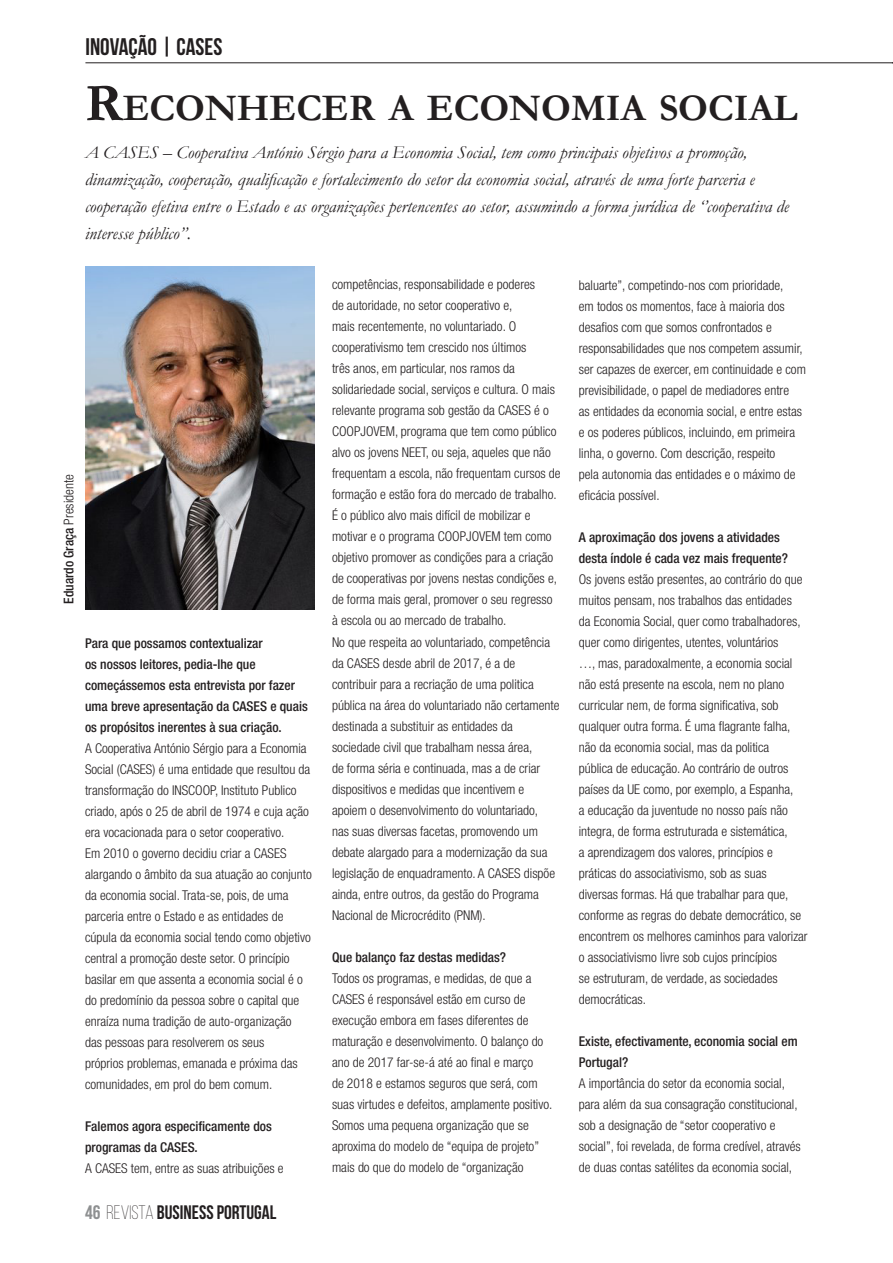
<style>
.page{position:relative;width:893px;height:1263px;background:#fff}
.page>*{position:absolute;margin:0;border:0;box-sizing:border-box;transform-origin:0 0}
.t1{font:700 37.8px "Garamond";color:#231f20}
.t2{font:24px "Bebas Neue";color:#231f20}
.t3{font:19.5px "Bebas Neue";color:#231f20}
.t4{font:italic 18px/27px "Garamond";color:#231f20}
.t5{font:300 condensed 13.5px/21px "Helvetica Neue LT Std";color:#231f20}
.t6{font:500 condensed 13.5px/21px "Helvetica Neue LT Std";color:#231f20}
.s1{font-size:54px}
.s2{font-weight:300}
.s3{color:#8e9091}
</style>
<div class="page">
<hr style="left:85px;top:62px;width:808px;height:1px;background:#231f20">
<img style="left:85px;top:266px;width:229px;height:343px">
<p class="t2" style="left:85px;top:34px;width:138px">INOVAÇÃO | CASES</p>
<p class="t1" style="left:85px;top:83px;width:714px"><span class="s1">R</span>ECONHECER A ECONOMIA SOCIAL</p>
<p class="t4" style="left:85px;top:139px;width:705px">A CASES – Cooperativa António Sérgio para a Economia Social, tem como principais objetivos a promoção, dinamização, cooperação, qualificação e fortalecimento do setor da economia social, através de uma forte parceria e cooperação efetiva entre o Estado e as organizações pertencentes ao setor, assumindo a forma jurídica de ‘’cooperativa de interesse público’’.</p>
<p class="t6" style="left:58px;top:604px;width:131px;rotate:-90deg">Eduardo Graça <span class="s2">Presidente</span></p>
<p class="t6" style="left:85px;top:632px;width:224px">Para que possamos contextualizar<br>os nossos leitores, pedia-lhe que começássemos esta entrevista por fazer uma breve apresentação da CASES e quais os propósitos inerentes à sua criação.</p>
<p class="t5" style="left:85px;top:737px;width:228px">A Cooperativa António Sérgio para a Economia Social (CASES) é uma entidade que resultou da transformação do INSCOOP, Instituto Publico criado, após o 25 de abril de 1974 e cuja ação era vocacionada para o setor cooperativo.<br>Em 2010 o governo decidiu criar a CASES alargando o âmbito da sua atuação ao conjunto da economia social. Trata-se, pois, de uma parceria entre o Estado e as entidades de cúpula da economia social tendo como objetivo central a promoção deste setor. O princípio basilar em que assenta a economia social é o do predomínio da pessoa sobre o capital que enraíza numa tradição de auto-organização das pessoas para resolverem os seus<br>próprios problemas, emanada e próxima das comunidades, em prol do bem comum.</p>
<p class="t6" style="left:85px;top:1115px;width:188px">Falemos agora especificamente dos programas da CASES.</p>
<p class="t5" style="left:85px;top:1157px;width:200px">A CASES tem, entre as suas atribuições e</p>
<h3 class="t3" style="left:85px;top:1201px;width:193px"><span class="s3">46</span> <span class="s2">REVISTA</span> BUSINESS PORTUGAL</h3>
<p class="t5" style="left:332px;top:274px;width:230px">competências, responsabilidade e poderes<br>de autoridade, no setor cooperativo e,<br>mais recentemente, no voluntariado. O cooperativismo tem crescido nos últimos<br>três anos, em particular, nos ramos da solidariedade social, serviços e cultura. O mais relevante programa sob gestão da CASES é o COOPJOVEM, programa que tem como público alvo os jovens NEET, ou seja, aqueles que não frequentam a escola, não frequentam cursos de formação e estão fora do mercado de trabalho.<br>É o público alvo mais difícil de mobilizar e motivar e o programa COOPJOVEM tem como objetivo promover as condições para a criação de cooperativas por jovens nestas condições e, de forma mais geral, promover o seu regresso à escola ou ao mercado de trabalho.</p>
<p class="t5" style="left:332px;top:631px;width:229px">No que respeita ao voluntariado, competência da CASES desde abril de 2017, é a de contribuir para a recriação de uma politica pública na área do voluntariado não certamente destinada a substituir as entidades da sociedade civil que trabalham nessa área,<br>de forma séria e continuada, mas a de criar dispositivos e medidas que incentivem e apoiem o desenvolvimento do voluntariado,<br>nas suas diversas facetas, promovendo um debate alargado para a modernização da sua legislação de enquadramento. A CASES dispõe ainda, entre outros, da gestão do Programa Nacional de Microcrédito (PNM).</p>
<p class="t6" style="left:332px;top:946px;width:176px">Que balanço faz destas medidas?</p>
<p class="t5" style="left:332px;top:967px;width:222px">Todos os programas, e medidas, de que a CASES é responsável estão em curso de execução embora em fases diferentes de maturação e desenvolvimento. O balanço do ano de 2017 far-se-á até ao final e março<br>de 2018 e estamos seguros que será, com suas virtudes e defeitos, amplamente positivo.<br>Somos uma pequena organização que se aproxima do modelo de “equipa de projeto” mais do que do modelo de “organização</p>
<p class="t5" style="left:579px;top:274px;width:229px">baluarte”, competindo-nos com prioridade,<br>em todos os momentos, face à maioria dos desafios com que somos confrontados e responsabilidades que nos competem assumir, ser capazes de exercer, em continuidade e com previsibilidade, o papel de mediadores entre<br>as entidades da economia social, e entre estas e os poderes públicos, incluindo, em primeira linha, o governo. Com descrição, respeito<br>pela autonomia das entidades e o máximo de eficácia possível.</p>
<p class="t6" style="left:579px;top:526px;width:211px">A aproximação dos jovens a atividades desta índole é cada vez mais frequente?</p>
<p class="t5" style="left:579px;top:568px;width:230px">Os jovens estão presentes, ao contrário do que muitos pensam, nos trabalhos das entidades<br>da Economia Social, quer como trabalhadores, quer como dirigentes, utentes, voluntários<br>…, mas, paradoxalmente, a economia social não está presente na escola, nem no plano curricular nem, de forma significativa, sob qualquer outra forma. É uma flagrante falha, não da economia social, mas da politica<br>pública de educação. Ao contrário de outros países da UE como, por exemplo, a Espanha,<br>a educação da juventude no nosso país não integra, de forma estruturada e sistemática,<br>a aprendizagem dos valores, princípios e práticas do associativismo, sob as suas diversas formas. Há que trabalhar para que, conforme as regras do debate democrático, se encontrem os melhores caminhos para valorizar o associativismo livre sob cujos princípios<br>se estruturam, de verdade, as sociedades democráticas.</p>
<p class="t6" style="left:579px;top:1030px;width:220px">Existe, efectivamente, economia social em<br>Portugal?</p>
<p class="t5" style="left:579px;top:1072px;width:224px">A importância do setor da economia social, para além da sua consagração constitucional, sob a designação de “setor cooperativo e social”, foi revelada, de forma credível, através de duas contas satélites da economia social,</p>
</div>
